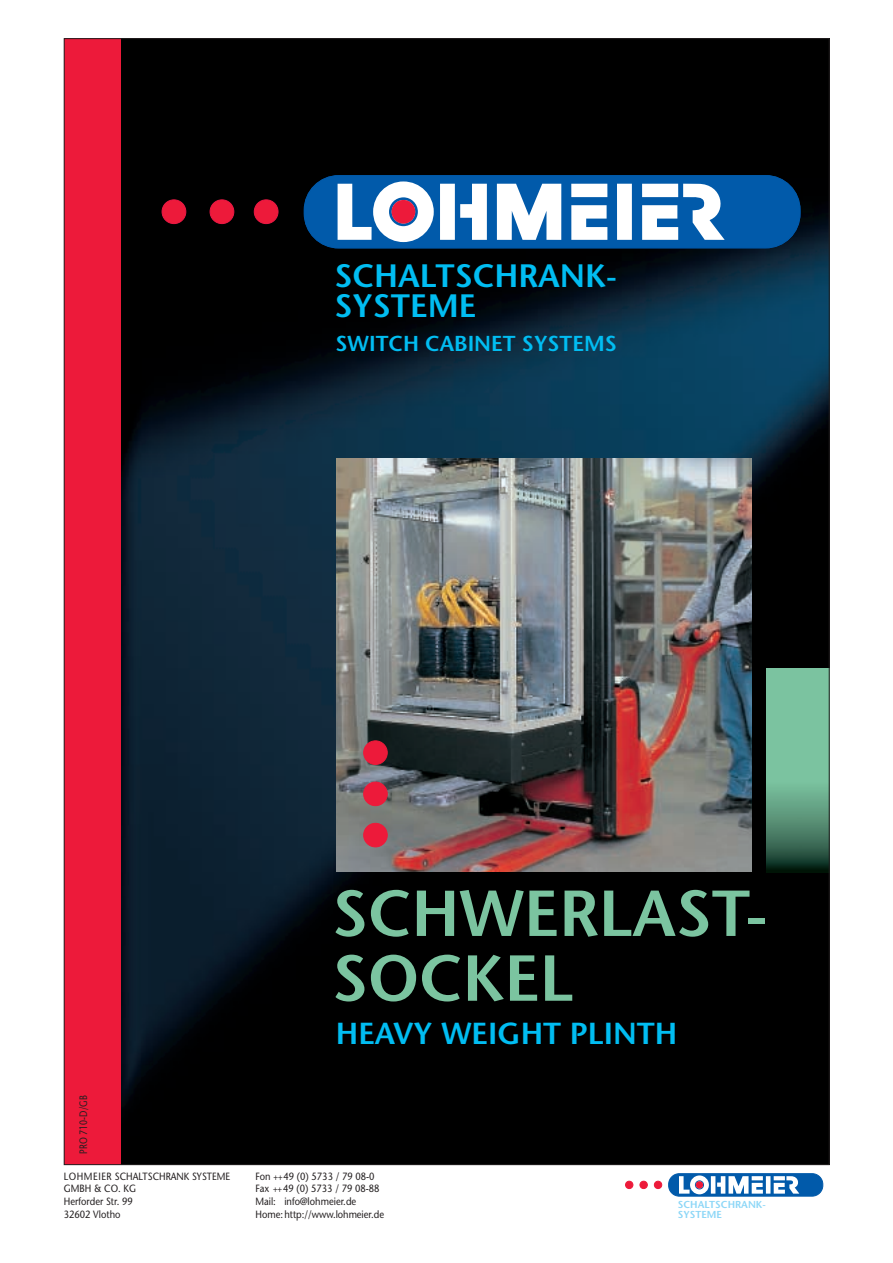
<style>
.page{position:relative;width:893px;height:1263px;background:#fff}
.page>*{position:absolute;margin:0;border:0;box-sizing:border-box;transform-origin:0 0}
.t1{font:600 64.8px/64.8px "Stone Sans";color:#7bc4a0}
.t2{font:600 32.4px/30.3px "Stone Sans";color:#01bdf2}
.t3{font:600 30.3px "Stone Sans";color:#01bdf2}
.t4{font:600 21.6px "Stone Sans";color:#01bdf2}
.t5{font:10.8px "Stone Sans";color:#231f20;scale:.8 1}
.t6{font:10.5px/12.6px "Stone Sans";color:#231f20;scale:.89 1}
.t7{font:600 10.05px/9.6px "Stone Sans";color:#8dd7f7}
.s1{font-size:9px}
</style>
<div class="page">
<div style="left:66px;top:40px;width:55px;height:1123px;background:#ed1a3a"></div>
<img style="left:121px;top:40px;width:706px;height:1123px">
<div style="left:304px;top:176px;width:496px;height:72px;background:#015aaa;border-radius:34px"></div>
<div style="left:304px;top:175px;width:496px;height:73px;border:1px solid #015aaa;border-radius:34px"></div>
<div style="left:617px;top:184px;width:15px;height:56px;background:#fff"></div>
<svg style="left:497px;top:184px;width:64px;height:56px"></svg>
<svg style="left:337px;top:184px;width:34px;height:56px"></svg>
<svg style="left:571px;top:205px;width:36px;height:35px"></svg>
<div style="left:571px;top:184px;width:36px;height:13px;background:#fff"></div>
<div style="left:440px;top:184px;width:15px;height:56px;background:#fff"></div>
<svg style="left:460px;top:184px;width:27px;height:56px"></svg>
<div style="left:373px;top:181px;width:61px;height:61px;background:#fff;border-radius:50%"></div>
<div style="left:389px;top:197px;width:29px;height:29px;border:3px solid #015aaa;border-radius:50%"></div>
<div style="left:391px;top:200px;width:24px;height:24px;background:#ed1a3a;border-radius:50%"></div>
<svg style="left:642px;top:184px;width:83px;height:56px"></svg>
<div style="left:642px;top:184px;width:36px;height:13px;background:#fff"></div>
<div style="left:254px;top:200px;width:24px;height:24px;background:#ed1a3a;border-radius:50%"></div>
<div style="left:254px;top:200px;width:24px;height:24px;border:1px solid #ed1845;border-radius:50%"></div>
<div style="left:210px;top:200px;width:24px;height:24px;background:#ed1a3a;border-radius:50%"></div>
<div style="left:210px;top:200px;width:24px;height:24px;border:1px solid #ed1845;border-radius:50%"></div>
<div style="left:162px;top:200px;width:24px;height:24px;background:#ed1a3a;border-radius:50%"></div>
<div style="left:162px;top:200px;width:24px;height:24px;border:1px solid #ed1845;border-radius:50%"></div>
<img style="left:337px;top:458px;width:414px;height:413px">
<img style="left:766px;top:669px;width:61px;height:204px">
<div style="left:363px;top:741px;width:24px;height:23px;background:#ed1a3a;border-radius:50%"></div>
<div style="left:363px;top:741px;width:24px;height:24px;border:1px solid #ed1a3a;border-radius:50%"></div>
<div style="left:363px;top:782px;width:24px;height:24px;background:#ed1a3a;border-radius:50%"></div>
<div style="left:363px;top:782px;width:24px;height:24px;border:1px solid #ed1a3a;border-radius:50%"></div>
<div style="left:363px;top:823px;width:24px;height:24px;background:#ed1a3a;border-radius:50%"></div>
<div style="left:363px;top:823px;width:24px;height:24px;border:1px solid #ed1a3a;border-radius:50%"></div>
<div style="left:668px;top:1174px;width:154px;height:22px;background:#015aaa;border-radius:11px"></div>
<div style="left:668px;top:1174px;width:154px;height:22px;border:1px solid #015aaa;border-radius:11px"></div>
<div style="left:765px;top:1176px;width:5px;height:18px;background:#fff"></div>
<svg style="left:679px;top:1176px;width:10px;height:18px"></svg>
<div style="left:710px;top:1176px;width:5px;height:18px;background:#fff"></div>
<svg style="left:717px;top:1176px;width:45px;height:18px"></svg>
<div style="left:690px;top:1175px;width:19px;height:19px;background:#fff;border-radius:50%"></div>
<div style="left:695px;top:1180px;width:9px;height:9px;border:1px solid #015aaa;border-radius:50%"></div>
<svg style="left:695px;top:1181px;width:8px;height:8px"></svg>
<svg style="left:773px;top:1176px;width:27px;height:18px"></svg>
<svg style="left:773px;top:1176px;width:11px;height:4px"></svg>
<div style="left:654px;top:1181px;width:7px;height:8px;background:#ed1a3a;border-radius:50%"></div>
<div style="left:654px;top:1181px;width:7px;height:8px;border:1px solid #ed1a3a;border-radius:50%"></div>
<div style="left:640px;top:1181px;width:7px;height:8px;background:#ed1a3a;border-radius:50%"></div>
<div style="left:639px;top:1181px;width:8px;height:8px;border:1px solid #ed1a3a;border-radius:50%"></div>
<div style="left:625px;top:1181px;width:8px;height:8px;background:#ed1a3a;border-radius:50%"></div>
<div style="left:625px;top:1181px;width:8px;height:8px;border:1px solid #ed1a3a;border-radius:50%"></div>
<h2 class="t2" style="left:334px;top:264px;width:284px">SCHALTSCHRANK-<br>SYSTEME</h2>
<h3 class="t4" style="left:335px;top:335px;width:283px">SWITCH CABINET SYSTEMS</h3>
<h1 class="t1" style="left:332px;top:888px;width:436px">SCHWERLAST-<br>SOCKEL</h1>
<h3 class="t3" style="left:336px;top:1022px;width:343px">HEAVY WEIGHT PLINTH</h3>
<p class="t5" style="left:79px;top:1154px;width:74px;rotate:-90deg">PRO 710-D/GB</p>
<p class="t6" style="left:64px;top:1171px;width:188px">LOHMEIER SCHALTSCHRANK SYSTEME<br>GMBH &amp; CO. KG<br>Herforder Str. 99<br>32602 Vlotho</p>
<p class="t6" style="left:255px;top:1171px;width:146px">Fon <span class="s1">++</span>49 (0) 5733 / 79 08-0<br>Fax <span class="s1">++</span>49 (0) 5733 / 79 08-88<br>Mail: info@lohmeier.de<br>Home:http://www.lohmeier.de</p>
<p class="t7" style="left:678px;top:1201px;width:89px">SCHALTSCHRANK-<br>SYSTEME</p>
</div>
